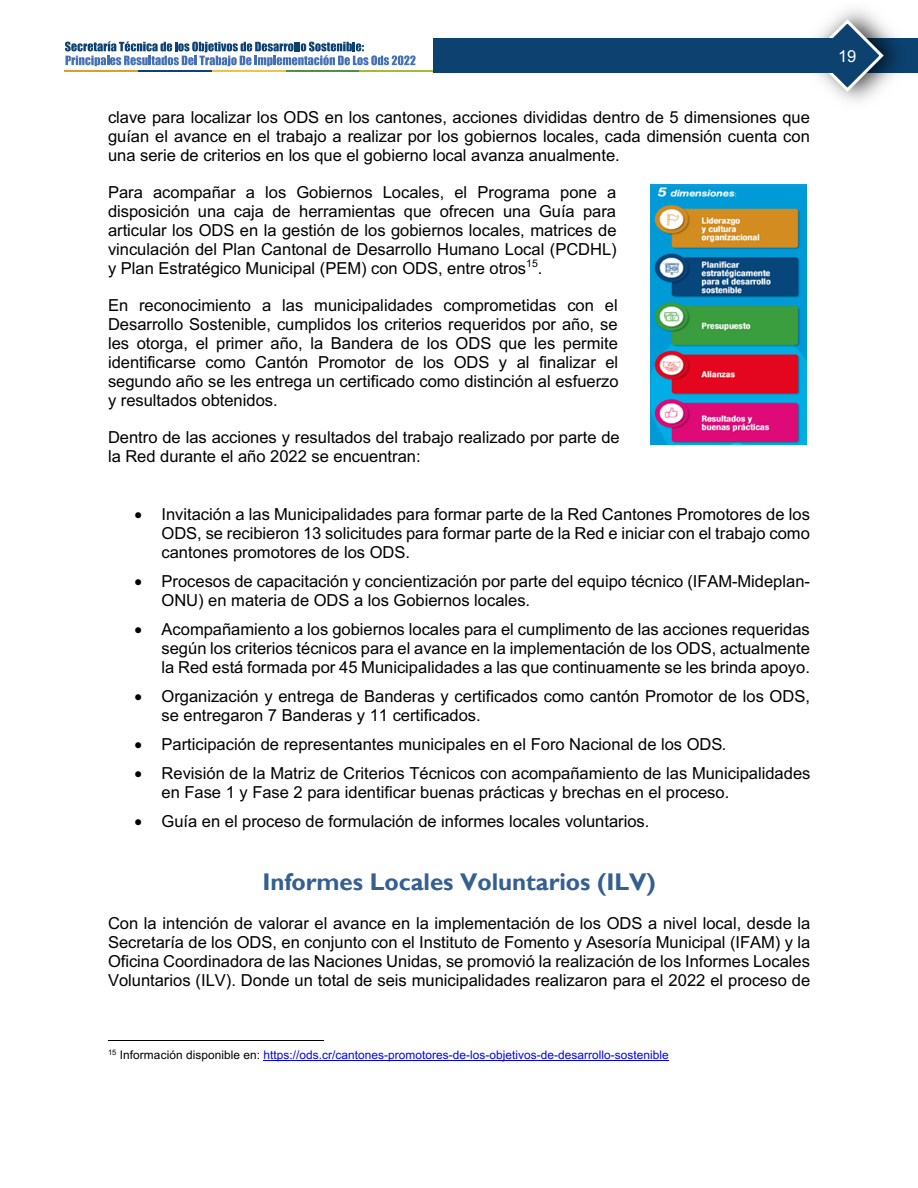
<style>
.page{position:relative;width:918px;height:1188px;background:#fff}
.page>*{position:absolute;margin:0;border:0;box-sizing:border-box;transform-origin:0 0}
.t1{font:700 24.15px "Gill Sans";letter-spacing:-.005em;color:#365f91}
.t2{font:16.5px/19px "Arial";color:#000;text-align:justify}
.t3{font:16.5px "Arial";color:#fff}
.t4{font:11.85px "Arial";letter-spacing:.005em;color:#00f}
.s1{color:#000}
</style>
<div class="page">
<img style="left:792px;top:9px;width:126px;height:93px">
<img style="left:886px;top:39px;width:32px;height:34px">
<svg style="left:809px;top:17px;width:77px;height:77px"></svg>
<div style="left:433px;top:39px;width:402px;height:34px;background:#0d4270"></div>
<hr style="left:359px;top:71px;width:74px;height:1px;background:#a1bd38">
<hr style="left:285px;top:71px;width:74px;height:1px;background:#528f42">
<hr style="left:212px;top:71px;width:73px;height:1px;background:#edc445">
<hr style="left:138px;top:71px;width:74px;height:1px;background:#0d4270">
<hr style="left:64px;top:71px;width:74px;height:1px;background:#de9e2b">
<svg style="left:65px;top:41px;width:351px;height:30px"></svg>
<hr style="left:108px;top:1040px;width:216px;height:1px;background:#000">
<hr style="left:264px;top:1061px;width:405px;height:1px;background:#00f">
<img style="left:650px;top:184px;width:157px;height:260px">
<p class="t2" style="left:108px;top:108px;width:704px">clave para localizar los ODS en los cantones, acciones divididas dentro de 5 dimensiones que guían el avance en el trabajo a realizar por los gobiernos locales, cada dimensión cuenta con una serie de criterios en los que el gobierno local avanza anualmente.</p>
<p class="t2" style="left:108px;top:183px;width:510px">Para acompañar a los Gobiernos Locales, el Programa pone a disposición una caja de herramientas que ofrecen una Guía para articular los ODS en la gestión de los gobiernos locales, matrices de vinculación del Plan Cantonal de Desarrollo Humano Local (PCDHL) y Plan Estratégico Municipal (PEM) con ODS, entre otros<sup>15</sup>.</p>
<p class="t2" style="left:108px;top:296px;width:512px">En reconocimiento a las municipalidades comprometidas con el Desarrollo Sostenible, cumplidos los criterios requeridos por año, se les otorga, el primer año, la Bandera de los ODS que les permite identificarse como Cantón Promotor de los ODS y al finalizar el segundo año se les entrega un certificado como distinción al esfuerzo y resultados obtenidos.</p>
<p class="t2" style="left:108px;top:428px;width:513px">Dentro de las acciones y resultados del trabajo realizado por parte de la Red durante el año 2022 se encuentran:</p>
<p class="t2" style="left:162px;top:504px;width:650px;text-indent:-27px">• Invitación a las Municipalidades para formar parte de la Red Cantones Promotores de los ODS, se recibieron 13 solicitudes para formar parte de la Red e iniciar con el trabajo como cantones promotores de los ODS.</p>
<p class="t2" style="left:162px;top:571px;width:650px;text-indent:-27px">• Procesos de capacitación y concientización por parte del equipo técnico (IFAM-Mideplan-<br>ONU) en materia de ODS a los Gobiernos locales.</p>
<p class="t2" style="left:162px;top:620px;width:650px;text-indent:-27px">• Acompañamiento a los gobiernos locales para el cumplimento de las acciones requeridas según los criterios técnicos para el avance en la implementación de los ODS, actualmente la Red está formada por 45 Municipalidades a las que continuamente se les brinda apoyo.</p>
<p class="t2" style="left:162px;top:687px;width:650px;text-indent:-27px">• Organización y entrega de Banderas y certificados como cantón Promotor de los ODS, se entregaron 7 Banderas y 11 certificados.</p>
<p class="t2" style="left:135px;top:735px;width:593px">• Participación de representantes municipales en el Foro Nacional de los ODS.</p>
<p class="t2" style="left:162px;top:764px;width:650px;text-indent:-27px">• Revisión de la Matriz de Criterios Técnicos con acompañamiento de las Municipalidades en Fase 1 y Fase 2 para identificar buenas prácticas y brechas en el proceso.</p>
<p class="t2" style="left:135px;top:812px;width:516px">• Guía en el proceso de formulación de informes locales voluntarios.</p>
<p class="t1" style="left:262px;top:868px;width:395px">Informes Locales Voluntarios (ILV)</p>
<p class="t2" style="left:108px;top:914px;width:704px">Con la intención de valorar el avance en la implementación de los ODS a nivel local, desde la Secretaría de los ODS, en conjunto con el Instituto de Fomento y Asesoría Municipal (IFAM) y la Oficina Coordinadora de las Naciones Unidas, se promovió la realización de los Informes Locales Voluntarios (ILV). Donde un total de seis municipalidades realizaron para el 2022 el proceso de</p>
<p class="t4" style="left:108px;top:1047px;width:562px"><sup>15</sup> <span class="s1">Información disponible en:</span> https://ods.cr/cantones-promotores-de-los-objetivos-de-desarrollo-sostenible</p>
<p class="t3" style="left:838px;top:44px;width:20px">19</p>
</div>
